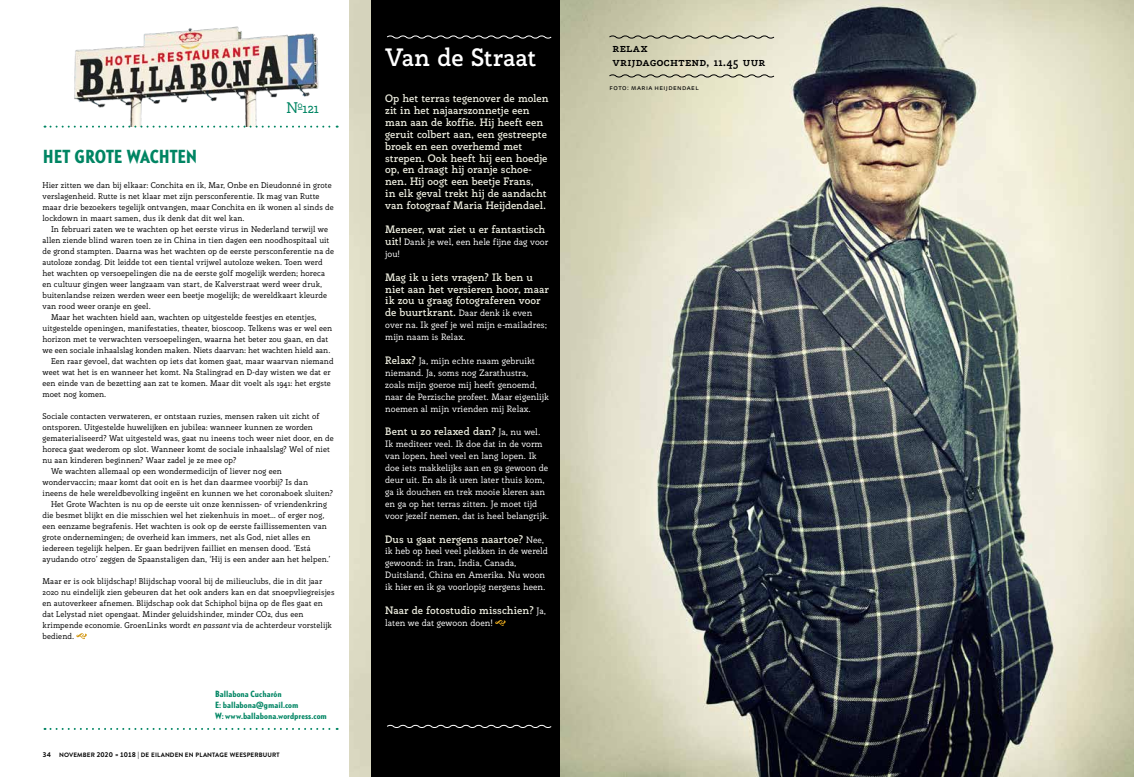
<style>
.page{position:relative;width:1134px;height:777px;background:#fff}
.page>*{position:absolute;margin:0;border:0;box-sizing:border-box;transform-origin:0 0}
.t1{font:700 24.5px "Rogliano";letter-spacing:-.025em;color:#fff}
.t2{font:700 16.8px "DTL Nobel TOT Con";letter-spacing:-.02em;color:#008563}
.t3{font:15px "Rogliano";color:#008563}
.t4{font:700 12px "Rogliano";letter-spacing:.03em;color:#000}
.t5{font:700 10.5px/11.9px "Rogliano";letter-spacing:-.005em;color:#ececde}
.t6{font:9px/11.9px "Rogliano";color:#fff}
.t7{font:8.1px/11px "Rogliano";letter-spacing:.01em;color:#000}
.t8{font:700 8px/11px "DTL Nobel TOT Con";letter-spacing:.005em;color:#008563}
.t9{font:7px "Tisa Sans Pro";letter-spacing:.07em;color:#000}
.t10{font:700 6.3px "Brandon Grotesque";letter-spacing:.02em;color:#000}
.s1{font-weight:700;font-size:10.5px;color:#ececde}
.s2{font-weight:400;font-size:9px;color:#fff}
.s3{font-style:italic}
.s4{font-size:7px}
.s5{font-size:6px}
</style>
<div class="page">
<div style="left:371px;top:0;width:189px;height:777px;background:#000"></div>
<img style="left:560px;top:0;width:574px;height:777px">
<img style="left:68px;top:26px;width:255px;height:100px">
<svg style="left:76px;top:633px;width:11px;height:6px"></svg>
<svg style="left:495px;top:620px;width:11px;height:6px"></svg>
<svg style="left:45px;top:126px;width:293px;height:2px"></svg>
<svg style="left:45px;top:728px;width:293px;height:2px"></svg>
<svg style="left:608px;top:34px;width:167px;height:6px"></svg>
<svg style="left:608px;top:73px;width:167px;height:6px"></svg>
<svg style="left:387px;top:35px;width:165px;height:4px"></svg>
<svg style="left:387px;top:724px;width:165px;height:4px"></svg>
<h3 class="t4" style="left:612px;top:39px;width:36px">relax</h3>
<h1 class="t1" style="left:385px;top:42px;width:153px">Van de Straat</h1>
<h3 class="t4" style="left:612px;top:53px;width:154px">vrijdagochtend, 11.45 uur</h3>
<p class="t9" style="left:609px;top:83px;width:91px">foto: maria heijdendael</p>
<h3 class="t3" style="left:286px;top:98px;width:34px">N<sup>O</sup>121</h3>
<p class="t5" style="left:385px;top:92px;width:165px">Op het terras tegenover de molen zit in het najaarszonnetje een man aan de koffie. Hij heeft een geruit colbert aan, een gestreepte broek en een overhemd met strepen. Ook heeft hij een hoedje op, en draagt hij oranje schoe&shy;nen. Hij oogt een beetje Frans,<br>in elk geval trekt hij de aandacht van fotograaf Maria Heijdendael.</p>
<p class="t5" style="left:385px;top:223px;width:162px">Meneer, wat ziet u er fantastisch</p>
<p class="t6" style="left:385px;top:236px;width:165px"><span class="s1">uit!</span> Dank je wel, een hele fijne dag voor jou!</p>
<p class="t5" style="left:385px;top:271px;width:165px">Mag ik u iets vragen? Ik ben u niet aan het versieren hoor, maar ik zou u graag fotograferen voor</p>
<p class="t6" style="left:385px;top:307px;width:163px"><span class="s1">de buurtkrant.</span> Daar denk ik even over na. Ik geef je wel mijn e-mailadres; mijn naam is Relax.</p>
<p class="t6" style="left:385px;top:355px;width:165px"><span class="s1">Relax?</span> Ja, mijn echte naam gebruikt niemand. Ja, soms nog Zarathustra, zoals mijn goeroe mij heeft genoemd, naar de Perzische profeet. Maar eigenlijk noemen al mijn vrienden mij Relax.</p>
<p class="t5" style="left:385px;top:425px;width:157px">Bent u zo relaxed dan? <span class="s2">Ja, nu wel.</span></p>
<p class="t6" style="left:385px;top:438px;width:165px">Ik mediteer veel. Ik doe dat in de vorm van lopen, heel veel en lang lopen. Ik doe iets makkelijks aan en ga gewoon de deur uit. En als ik uren later thuis kom, ga ik douchen en trek mooie kleren aan en ga op het terras zitten. Je moet tijd voor jezelf nemen, dat is heel belangrijk.</p>
<p class="t5" style="left:385px;top:533px;width:160px">Dus u gaat nergens naartoe? <span class="s2">Nee,</span></p>
<p class="t6" style="left:385px;top:545px;width:164px">ik heb op heel veel plekken in de wereld gewoond: in Iran, India, Canada, Duitsland, China en Amerika. Nu woon ik hier en ik ga voorlopig nergens heen.</p>
<p class="t5" style="left:385px;top:604px;width:162px">Naar de fotostudio misschien? <span class="s2">Ja,</span></p>
<p class="t6" style="left:385px;top:616px;width:109px">laten we dat gewoon doen!</p>
<h2 class="t2" style="left:43px;top:144px;width:156px">HET GROTE WACHTEN</h2>
<p class="t7" style="left:43px;top:179px;width:293px">Hier zitten we dan bij elkaar: Conchita en ik, Mar, Onbe en Dieudonné in grote verslagenheid. Rutte is net klaar met zijn persconferentie. Ik mag van Rutte maar drie bezoekers tegelijk ontvangen, maar Conchita en ik wonen al sinds de lockdown in maart samen, dus ik denk dat dit wel kan.</p>
<p class="t7" style="left:51px;top:223px;width:279px">In februari zaten we te wachten op het eerste virus in Nederland terwijl we</p>
<p class="t7" style="left:43px;top:234px;width:289px">allen ziende blind waren toen ze in China in tien dagen een noodhospitaal uit</p>
<p class="t7" style="left:43px;top:245px;width:293px">de grond stampten. Daarna was het wachten op de eerste persconferentie na de</p>
<p class="t7" style="left:43px;top:256px;width:282px">autoloze zondag. Dit leidde tot een tiental vrijwel autoloze weken. Toen werd</p>
<p class="t7" style="left:43px;top:267px;width:284px">het wachten op versoepelingen die na de eerste golf mogelijk werden; horeca</p>
<p class="t7" style="left:43px;top:278px;width:281px">en cultuur gingen weer langzaam van start, de Kalverstraat werd weer druk,</p>
<p class="t7" style="left:43px;top:289px;width:286px">buitenlandse reizen werden weer een beetje mogelijk; de wereldkaart kleurde</p>
<p class="t7" style="left:43px;top:300px;width:110px">van rood weer oranje en geel.</p>
<p class="t7" style="left:51px;top:311px;width:267px">Maar het wachten hield aan, wachten op uitgestelde feestjes en etentjes,</p>
<p class="t7" style="left:43px;top:322px;width:291px">uitgestelde openingen, manifestaties, theater, bioscoop. Telkens was er wel een</p>
<p class="t7" style="left:43px;top:333px;width:287px">horizon met te verwachten versoepelingen, waarna het beter zou gaan, en dat</p>
<p class="t7" style="left:43px;top:344px;width:289px">we een sociale inhaalslag konden maken. Niets daarvan: het wachten hield aan.</p>
<p class="t7" style="left:51px;top:355px;width:284px">Een raar gevoel, dat wachten op iets dat komen gaat, maar waarvan niemand</p>
<p class="t7" style="left:43px;top:366px;width:290px">weet wat het is en wanneer het komt. Na Stalingrad en D-day wisten we dat er</p>
<p class="t7" style="left:43px;top:377px;width:290px">een einde van de bezetting aan zat te komen. Maar dit voelt als 1941: het ergste</p>
<p class="t7" style="left:43px;top:388px;width:65px">moet nog komen.</p>
<p class="t7" style="left:43px;top:410px;width:278px">Sociale contacten verwateren, er ontstaan ruzies, mensen raken uit zicht of</p>
<p class="t7" style="left:43px;top:421px;width:272px">ontsporen. Uitgestelde huwelijken en jubilea: wanneer kunnen ze worden</p>
<p class="t7" style="left:43px;top:432px;width:293px">gematerialiseerd? Wat uitgesteld was, gaat nu ineens toch weer niet door, en de</p>
<p class="t7" style="left:43px;top:443px;width:289px">horeca gaat wederom op slot. Wanneer komt de sociale inhaalslag? Wel of niet</p>
<p class="t7" style="left:43px;top:454px;width:195px">nu aan kinderen beginnen? Waar zadel je ze mee op?</p>
<p class="t7" style="left:51px;top:465px;width:232px">We wachten allemaal op een wondermedicijn of liever nog een</p>
<p class="t7" style="left:43px;top:476px;width:267px">wondervaccin; maar komt dat ooit en is het dan daarmee voorbij? Is dan</p>
<p class="t7" style="left:43px;top:487px;width:292px">ineens de hele wereldbevolking ingeënt en kunnen we het coronaboek sluiten?</p>
<p class="t7" style="left:51px;top:498px;width:277px">Het Grote Wachten is nu op de eerste uit onze kennissen- of vriendenkring</p>
<p class="t7" style="left:43px;top:509px;width:283px">die besmet blijkt en die misschien wel het ziekenhuis in moet… of erger nog,</p>
<p class="t7" style="left:43px;top:520px;width:286px">een eenzame begrafenis. Het wachten is ook op de eerste faillissementen van</p>
<p class="t7" style="left:43px;top:531px;width:270px">grote ondernemingen; de overheid kan immers, net als God, niet alles en</p>
<p class="t7" style="left:43px;top:542px;width:270px">iedereen tegelijk helpen. Er gaan bedrijven failliet en mensen dood. ‘Está</p>
<p class="t7" style="left:43px;top:553px;width:289px">ayudando otro’ zeggen de Spaanstaligen dan, ‘Hij is een ander aan het helpen.’</p>
<p class="t7" style="left:43px;top:575px;width:293px">Maar er is ook blijdschap! Blijdschap vooral bij de milieuclubs, die in dit jaar 2020 nu eindelijk zien gebeuren dat het ook anders kan en dat snoepvliegreisjes en autoverkeer afnemen. Blijdschap ook dat Schiphol bijna op de fles gaat en dat Lelystad niet opengaat. Minder geluidshinder, minder CO2, dus een krimpende economie. GroenLinks wordt <span class="s3">en passant</span> via de achterdeur vorstelijk bediend.</p>
<p class="t8" style="left:215px;top:688px;width:113px">Ballabona Cucharón<br>E: ballabona@gmail.com<br>W: www.ballabona.wordpress.com</p>
<p class="t10" style="left:43px;top:750px;width:238px"><span class="s4">34</span> NOVEMBER <span class="s4">2020</span> <span class="s5">»</span> <span class="s4">1018 |</span> DE EILANDEN EN PLANTAGE WEESPERBUURT</p>
</div>
